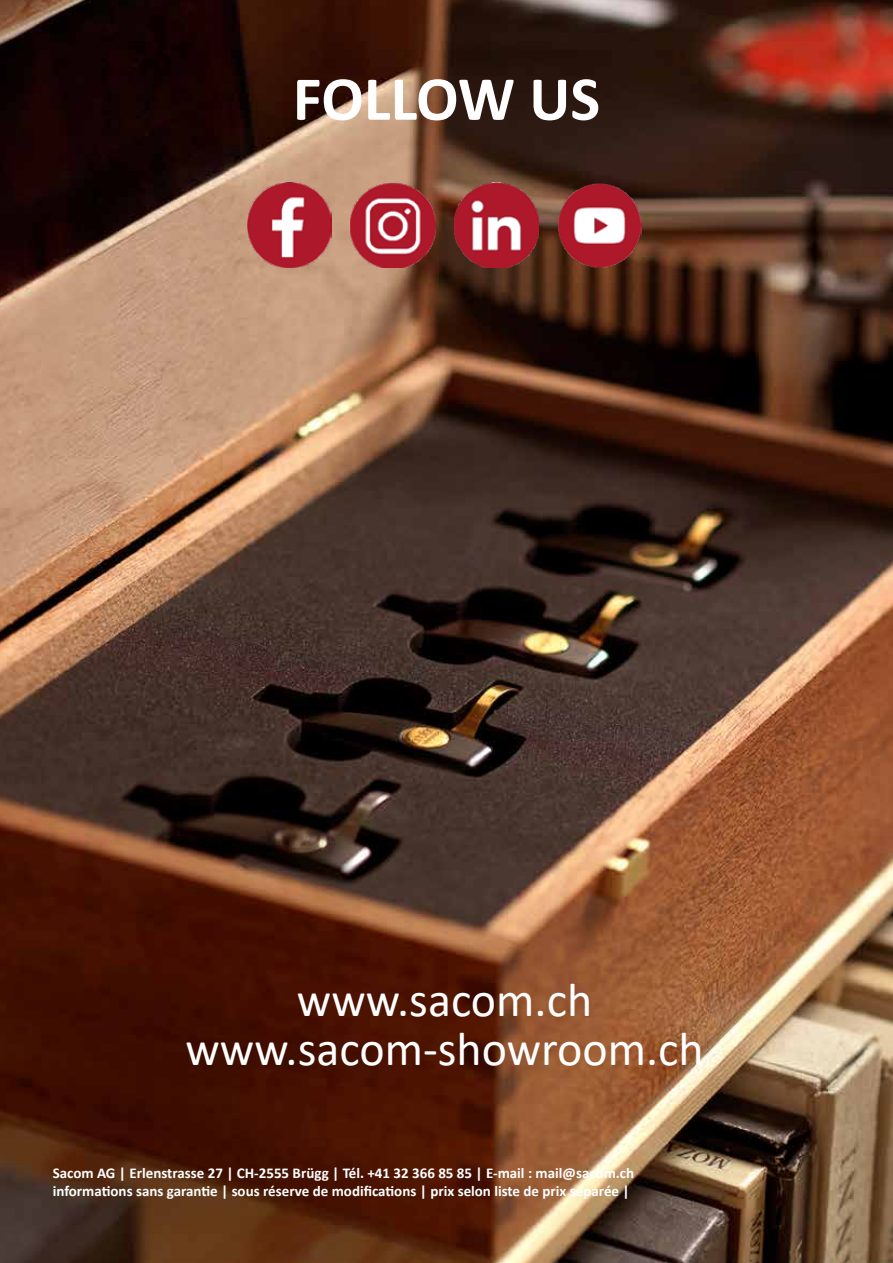
<style>
.page{position:relative;width:893px;height:1263px;background:#fff}
.page>*{position:absolute;margin:0;border:0;box-sizing:border-box;transform-origin:0 0}
.t1{font:700 63px "Calibri";letter-spacing:-.005em;color:#fff}
.t2{font:48px/48.9px "Calibri";color:#fff;text-align:center}
.t3{font:700 15px/18px "Calibri";color:#fff}
</style>
<div class="page">
<img style="left:0;top:0;width:893px;height:1263px">
<img style="left:248px;top:183px;width:84px;height:84px">
<img style="left:351px;top:183px;width:84px;height:84px">
<img style="left:454px;top:183px;width:84px;height:84px">
<img style="left:557px;top:183px;width:85px;height:84px">
<h1 class="t1" style="left:293px;top:54px;width:309px">FOLLOW US</h1>
<h2 class="t2" style="left:185px;top:974px;width:520px">www.sacom.ch www.sacom-showroom.ch</h2>
<p class="t3" style="left:53px;top:1163px;width:583px">Sacom AG | Erlenstrasse 27 | CH-2555 Brügg | Tél. +41 32 366 85 85 | E-mail : mail@sacom.ch informations sans garantie | sous réserve de modifications | prix selon liste de prix séparée |</p>
</div>
